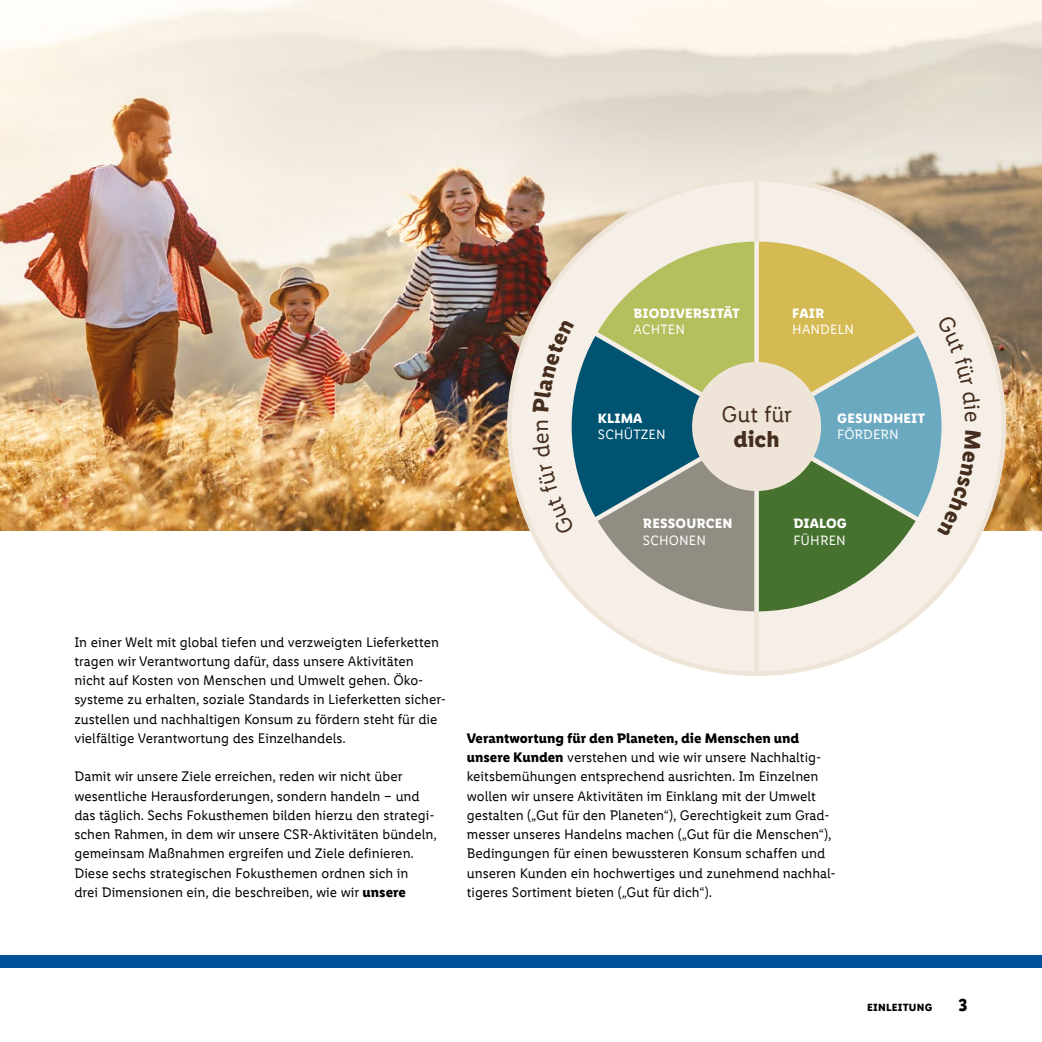
<style>
.page{position:relative;width:1042px;height:1042px;background:#fff}
.page>*{position:absolute;margin:0;border:0;box-sizing:border-box;transform-origin:0 0}
.t1{font:22.75px "Lidl Font Pro";color:#462e1e}
.t2{font:700 22.75px "Lidl Font Pro";color:#462e1e}
.t3{font:700 17.5px "Lidl Font Pro";color:#000}
.t4{font:14px/19.2px "Lidl Font Pro";color:#000}
.t5{font:700 13.65px "Lidl Font Pro";letter-spacing:.01em;color:#fff}
.t6{font:13.65px "Lidl Font Pro";letter-spacing:.01em;color:#fff}
.t7{font:700 10.5px "Lidl Font Pro";letter-spacing:.02em;color:#000}
.s1{font-weight:700}
</style>
<div class="page">
<img style="left:0;top:0;width:1042px;height:531px">
<div style="left:0;top:955px;width:1042px;height:12px;background:#00539b"></div>
<div style="left:509px;top:179px;width:495px;height:495px;background:#f5efe7;border-radius:50%"></div>
<div style="left:754px;top:611px;width:5px;height:63px;background:#eee4d7"></div>
<div style="left:754px;top:179px;width:5px;height:63px;background:#eee4d7"></div>
<svg style="left:532px;top:242px;width:449px;height:369px"></svg>
<h1 class="t1" style="left:528px;top:432px;width:15px;rotate:-90deg">n</h1>
<p class="t5" style="left:633px;top:305px;width:108px">BIODIVERSITÄT</p>
<p class="t6" style="left:633px;top:322px;width:53px">ACHTEN</p>
<p class="t5" style="left:792px;top:305px;width:34px">FAIR</p>
<p class="t6" style="left:792px;top:322px;width:63px">HANDELN</p>
<p class="t5" style="left:598px;top:410px;width:46px">KLIMA</p>
<p class="t6" style="left:598px;top:427px;width:69px">SCHÜTZEN</p>
<h1 class="t1" style="left:721px;top:401px;width:72px">Gut für</h1>
<h1 class="t2" style="left:733px;top:426px;width:48px">dich</h1>
<p class="t5" style="left:837px;top:410px;width:89px">GESUNDHEIT</p>
<p class="t6" style="left:837px;top:427px;width:63px">FÖRDERN</p>
<p class="t5" style="left:643px;top:516px;width:91px">RESSOURCEN</p>
<p class="t6" style="left:643px;top:532px;width:65px">SCHONEN</p>
<p class="t5" style="left:793px;top:516px;width:55px">DIALOG</p>
<p class="t6" style="left:793px;top:532px;width:54px">FÜHREN</p>
<p class="t4" style="left:74px;top:632px;width:373px">In einer Welt mit global tiefen und verzweigten Lieferketten tragen wir Verantwortung dafür, dass unsere Aktivitäten nicht auf Kosten von Menschen und Umwelt gehen. Öko&shy;systeme zu erhalten, soziale Standards in Lieferketten sicher&shy;zustellen und nachhaltigen Konsum zu fördern steht für die vielfältige Verantwortung des Einzelhandels.</p>
<p class="t4" style="left:74px;top:767px;width:364px">Damit wir unsere Ziele erreichen, reden wir nicht über wesentliche Herausforderungen, sondern handeln – und das täglich. Sechs Fokusthemen bilden hierzu den strategi&shy;schen Rahmen, in dem wir unsere CSR-Aktivitäten bündeln, gemeinsam Maßnahmen ergreifen und Ziele definieren.<br>Diese sechs strategischen Fokusthemen ordnen sich in<br>drei Dimensionen ein, die beschreiben, wie wir <span class="s1">unsere</span></p>
<p class="t4" style="left:467px;top:728px;width:370px"><span class="s1">Verantwortung für den Planeten, die Menschen und unsere Kunden</span> verstehen und wie wir unsere Nachhaltig&shy;keitsbemühungen entsprechend ausrichten. Im Einzelnen wollen wir unsere Aktivitäten im Einklang mit der Umwelt gestalten („Gut für den Planeten“), Gerechtigkeit zum Grad&shy;messer unseres Handelns machen („Gut für die Menschen“), Bedingungen für einen bewussteren Konsum schaffen und unseren Kunden ein hochwertiges und zunehmend nachhal&shy;tigeres Sortiment bieten („Gut für dich“).</p>
<p class="t7" style="left:867px;top:1001px;width:67px">EINLEITUNG</p>
<p class="t3" style="left:958px;top:994px;width:11px">3</p>
</div>
